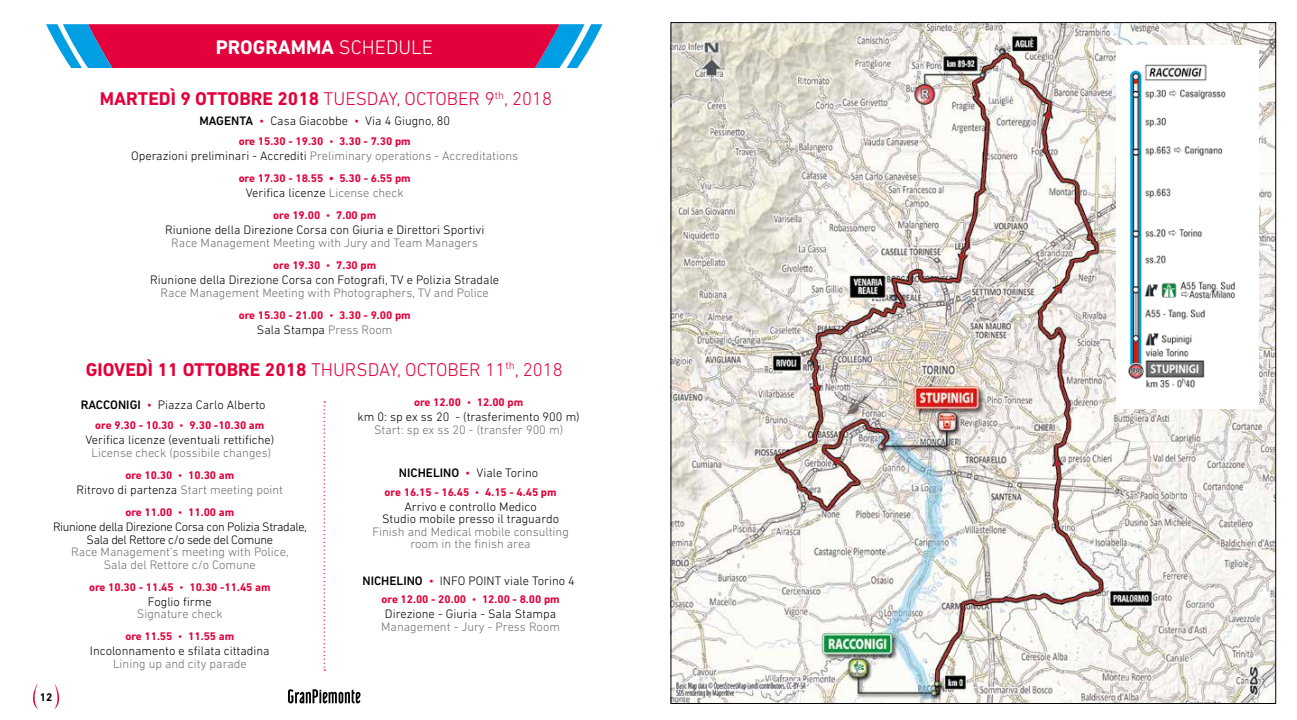
<style>
.page{position:relative;width:1297px;height:720px;background:#fff}
.page>*{position:absolute;margin:0;border:0;box-sizing:border-box;transform-origin:0 0}
.t1{font:700 20px "DIN Next LT Pro";color:#fff}
.t2{font:300 18.75px "DIN Next LT Pro";color:#e4003a}
.t3{font:300 12.5px/12.5px "DIN Next LT Pro";color:#000;text-align:center}
.t4{font:300 12.5px/12.5px "DIN Next LT Pro";color:#706f6f;text-align:center}
.t5{font:300 12.5px/12.5px "DIN Next LT Pro";letter-spacing:-.03em;color:#000;text-align:center}
.t6{font:700 11.25px "DIN Next LT Pro";color:#e4003a}
.t7{font:700 11.25px "DIN Next LT Pro";color:#000}
.s1{font-weight:300}
.s2{font-weight:700}
.s3{font-weight:500}
.s4{color:#e4003a}
.s5{color:#000}
.s6{color:#706f6f}
</style>
<div class="page">
<svg style="left:288px;top:689px;width:72px;height:14px"></svg>
<svg style="left:324px;top:401px;width:1px;height:269px"></svg>
<svg style="left:46px;top:24px;width:556px;height:44px;background:#c7265e"></svg>
<img style="left:673px;top:24px;width:601px;height:677px">
<div style="left:1116px;top:45px;width:142px;height:363px;background:#fff"></div>
<img style="left:1128px;top:64px;width:107px;height:324px">
<svg style="left:54px;top:683px;width:6px;height:26px"></svg>
<svg style="left:33px;top:683px;width:5px;height:26px"></svg>
<h1 class="t1" style="left:216px;top:35px;width:219px">PROGRAMMA <span class="s1">SCHEDULE</span></h1>
<h2 class="t2" style="left:100px;top:88px;width:454px"><span class="s2">MARTEDÌ 9 OTTOBRE 2018</span> TUESDAY, OCTOBER 9<sup>th</sup>, 2018</h2>
<p class="t3" style="left:199px;top:115px;width:252px"><span class="s3">MAGENTA</span> <span class="s4">•</span> Casa Giacobbe <span class="s4">•</span> Via 4 Giugno, 80</p>
<p class="t6" style="left:239px;top:135px;width:173px">ore 15.30 - 19.30 <span class="s1">•</span> 3.30 - 7.30 pm</p>
<p class="t4" style="left:131px;top:149px;width:389px"><span class="s5">Operazioni preliminari - Accrediti</span> Preliminary operations - Accreditations</p>
<p class="t6" style="left:239px;top:172px;width:174px">ore 17.30 - 18.55 • 5.30 - 6.55 pm</p>
<p class="t3" style="left:246px;top:187px;width:159px">Verifica licenze <span class="s6">License check</span></p>
<p class="t6" style="left:273px;top:209px;width:104px">ore 19.00 <span class="s1">•</span> 7.00 pm</p>
<p class="t3" style="left:165px;top:224px;width:321px">Riunione della Direzione Corsa con Giuria e Direttori Sportivi</p>
<p class="t4" style="left:171px;top:236px;width:308px">Race Management Meeting with Jury and Team Managers</p>
<p class="t6" style="left:273px;top:258px;width:104px">ore 19.30 <span class="s1">•</span> 7.30 pm</p>
<p class="t3" style="left:150px;top:273px;width:350px">Riunione della Direzione Corsa con Fotografi, TV e Polizia Stradale</p>
<p class="t4" style="left:161px;top:286px;width:330px">Race Management Meeting with Photographers, TV and Police</p>
<p class="t6" style="left:239px;top:308px;width:173px">ore 15.30 - 21.00 <span class="s1">•</span> 3.30 - 9.00 pm</p>
<p class="t3" style="left:257px;top:323px;width:137px">Sala Stampa <span class="s6">Press Room</span></p>
<h2 class="t2" style="left:86px;top:358px;width:479px"><span class="s2">GIOVEDÌ 11 OTTOBRE 2018</span> THURSDAY, OCTOBER 11<sup>th</sup>, 2018</h2>
<p class="t3" style="left:81px;top:398px;width:186px"><span class="s3">RACCONIGI</span> <span class="s4">•</span> Piazza Carlo Alberto</p>
<p class="t6" style="left:95px;top:418px;width:171px">ore 9.30 - 10.30 <span class="s1">•</span> 9.30 -10.30 am</p>
<p class="t3" style="left:85px;top:433px;width:190px">Verifica licenze (eventuali rettifiche)</p>
<p class="t4" style="left:91px;top:446px;width:181px">License check (possibile changes)</p>
<p class="t6" style="left:125px;top:468px;width:110px">ore 10.30 <span class="s1">•</span> 10.30 am</p>
<p class="t3" style="left:77px;top:483px;width:208px">Ritrovo di partenza <span class="s6">Start meeting point</span></p>
<p class="t6" style="left:125px;top:505px;width:110px">ore 11.00 <span class="s1">•</span> 11.00 am</p>
<p class="t5" style="left:53px;top:520px;width:255px">Riunione della Direzione Corsa con Polizia Stradale,<br>Sala del Rettore c/o sede del Comune</p>
<p class="t4" style="left:71px;top:545px;width:219px">Race Management’s meeting with Police,<br>Sala del Rettore c/o Comune</p>
<p class="t6" style="left:89px;top:580px;width:183px">ore 10.30 - 11.45 <span class="s1">•</span> 10.30 -11.45 am</p>
<p class="t3" style="left:148px;top:595px;width:65px">Foglio firme</p>
<p class="t4" style="left:137px;top:607px;width:87px">Signature check</p>
<p class="t6" style="left:125px;top:629px;width:110px">ore 11.55 <span class="s1">•</span> 11.55 am</p>
<p class="t3" style="left:90px;top:644px;width:181px">Incolonnamento e sfilata cittadina</p>
<p class="t4" style="left:113px;top:657px;width:135px">Lining up and city parade</p>
<p class="t7" style="left:40px;top:690px;width:14px">12</p>
<p class="t6" style="left:414px;top:396px;width:111px">ore 12.00 <span class="s1">•</span> 12.00 pm</p>
<p class="t3" style="left:358px;top:410px;width:224px">km 0: sp ex ss 20 - (trasferimento 900 m)</p>
<p class="t4" style="left:374px;top:423px;width:190px">Start: sp ex ss 20 - (transfer 900 m)</p>
<p class="t3" style="left:399px;top:466px;width:141px"><span class="s3">NICHELINO</span> <span class="s4">•</span> Viale Torino</p>
<p class="t6" style="left:385px;top:485px;width:173px">ore 16.15 - 16.45 <span class="s1">•</span> 4.15 - 4.45 pm</p>
<p class="t3" style="left:382px;top:500px;width:179px">Arrivo e controllo Medico<br>Studio mobile presso il traguardo</p>
<p class="t4" style="left:372px;top:525px;width:198px">Finish and Medical mobile consulting room in the finish area</p>
<p class="t3" style="left:362px;top:574px;width:214px"><span class="s3">NICHELINO</span> <span class="s4">•</span> INFO POINT viale Torino 4</p>
<p class="t6" style="left:381px;top:592px;width:180px">ore 12.00 - 20.00 <span class="s1">•</span> 12.00 - 8.00 pm</p>
<p class="t3" style="left:385px;top:607px;width:173px">Direzione - Giuria - Sala Stampa</p>
<p class="t4" style="left:381px;top:620px;width:180px">Management - Jury - Press Room</p>
</div>
